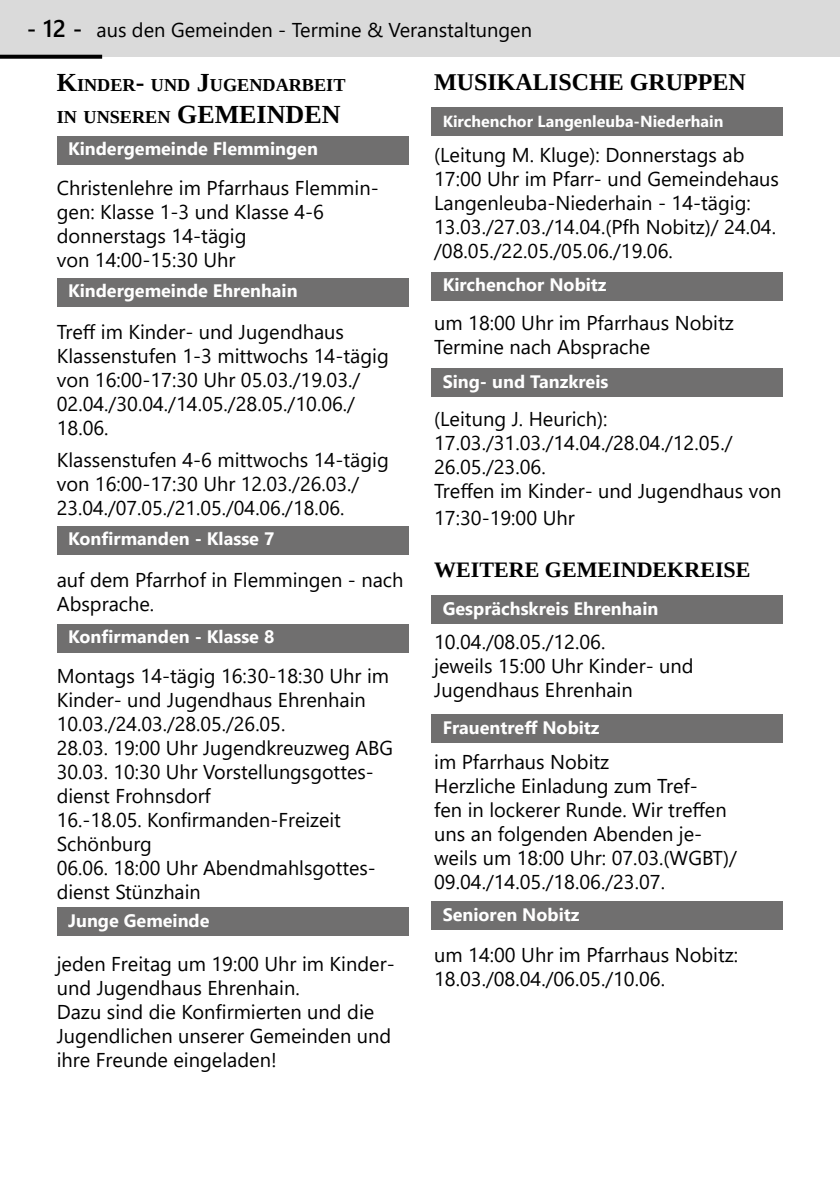
<style>
.page{position:relative;width:840px;height:1191px;background:#fff}
.page>*{position:absolute;margin:0;border:0;box-sizing:border-box;transform-origin:0 0}
.t1{font:700 24px "Tinos";color:#000}
.t2{font:600 24px "Segoe UI";color:#000}
.t3{font:700 22px "Tinos";color:#000}
.t4{font:20px/24px "Segoe UI";color:#000}
.t5{font:700 18.2px/31.2px "Tinos";color:#000}
.t6{font:700 18px "Segoe UI";color:#fff}
.t7{font:700 16px "Segoe UI";color:#fff}
.s1{font-size:26px}
</style>
<div class="page">
<div style="left:0;top:0;width:839px;height:57px;background:#dadada"></div>
<svg style="left:0;top:55px;width:102px;height:4px"></svg>
<div style="left:57px;top:136px;width:351px;height:28px;background:#706f6f"></div>
<div style="left:57px;top:278px;width:351px;height:28px;background:#706f6f"></div>
<div style="left:57px;top:526px;width:351px;height:28px;background:#706f6f"></div>
<div style="left:57px;top:624px;width:351px;height:28px;background:#706f6f"></div>
<div style="left:431px;top:108px;width:351px;height:28px;background:#706f6f"></div>
<div style="left:431px;top:272px;width:351px;height:28px;background:#706f6f"></div>
<div style="left:431px;top:369px;width:351px;height:28px;background:#706f6f"></div>
<div style="left:431px;top:595px;width:351px;height:29px;background:#706f6f"></div>
<div style="left:431px;top:714px;width:351px;height:29px;background:#706f6f"></div>
<div style="left:431px;top:901px;width:351px;height:29px;background:#706f6f"></div>
<div style="left:57px;top:907px;width:351px;height:28px;background:#706f6f"></div>
<p class="t2" style="left:27px;top:6px;width:57px">- 12 -</p>
<p class="t5" style="left:57px;top:69px;width:290px"><span class="s1">K</span>INDER<span class="s1">-</span> UND <span class="s1">J</span>UGENDARBEIT<br>IN UNSEREN <span class="s1">GEMEINDEN</span></p>
<p class="t4" style="left:96px;top:16px;width:437px">aus den Gemeinden - Termine &amp; Veranstaltungen</p>
<p class="t1" style="left:434px;top:66px;width:18px">MUSIKA</p>
<p class="t1" style="left:532px;top:66px;width:32px">LISCHE</p>
<p class="t1" style="left:629px;top:66px;width:100px">GRUPPEN</p>
<p class="t7" style="left:442px;top:107px;width:282px">Kirchenchor Langenleuba-Niederhain</p>
<p class="t6" style="left:68px;top:132px;width:251px">Kindergemeinde Flemmingen</p>
<p class="t4" style="left:57px;top:174px;width:323px">Christenlehre im Pfarrhaus Flemmin&shy;gen: Klasse 1-3 und Klasse 4-6 donnerstags 14-tägig<br>von 14:00‐15:30 Uhr</p>
<p class="t6" style="left:68px;top:274px;width:231px">Kindergemeinde Ehrenhain</p>
<p class="t4" style="left:57px;top:318px;width:333px">Treff im Kinder- und Jugendhaus<br>Klassenstufen 1‐3 mittwochs 14-tägig von 16:00-17:30 Uhr 05.03./19.03./<br>02.04./30.04./14.05./28.05./10.06./<br>18.06.</p>
<p class="t4" style="left:57px;top:446px;width:333px">Klassenstufen 4‐6 mittwochs 14-tägig von 16:00-17:30 Uhr 12.03./26.03./<br>23.04./07.05./21.05./04.06./18.06.</p>
<p class="t6" style="left:68px;top:522px;width:208px">Konfirmanden - Klasse 7</p>
<p class="t4" style="left:57px;top:566px;width:348px">auf dem Pfarrhof in Flemmingen - nach<br>Absprache.</p>
<p class="t6" style="left:68px;top:619px;width:208px">Konfirmanden - Klasse 8</p>
<p class="t4" style="left:57px;top:662px;width:338px">Montags 14-tägig 16:30‐18:30 Uhr im<br>Kinder‐ und Jugendhaus Ehrenhain<br>10.03./24.03./28.05./26.05.<br>28.03. 19:00 Uhr Jugendkreuzweg ABG<br>30.03. 10:30 Uhr Vorstellungsgottes&shy;dienst Frohnsdorf<br>16.-18.05. Konfirmanden-Freizeit<br>Schönburg<br>06.06. 18:00 Uhr Abendmahlsgottes&shy;dienst Stünzhain</p>
<p class="t6" style="left:68px;top:903px;width:143px">Junge Gemeinde</p>
<p class="t4" style="left:57px;top:950px;width:339px">jeden Freitag um 19:00 Uhr im Kinder&shy;und Jugendhaus Ehrenhain.<br>Dazu sind die Konfirmierten und die<br>Jugendlichen unserer Gemeinden und ihre Freunde eingeladen!</p>
<p class="t4" style="left:434px;top:141px;width:346px">(Leitung M. Kluge): Donnerstags ab 17:00 Uhr im Pfarr‐ und Gemeindehaus Langenleuba-Niederhain - 14-tägig:<br>13.03./27.03./14.04.(Pfh Nobitz)/ 24.04. /08.05./22.05./05.06./19.06.</p>
<p class="t6" style="left:442px;top:268px;width:165px">Kirchenchor Nobitz</p>
<p class="t4" style="left:434px;top:309px;width:301px">um 18:00 Uhr im Pfarrhaus Nobitz<br>Termine nach Absprache</p>
<p class="t6" style="left:442px;top:364px;width:167px">Sing- und Tanzkreis</p>
<p class="t4" style="left:434px;top:405px;width:348px">(Leitung J. Heurich):<br>17.03./31.03./14.04./28.04./12.05./<br>26.05./23.06.<br>Treffen im Kinder‐ und Jugendhaus von</p>
<p class="t4" style="left:434px;top:503px;width:142px">17:30-19:00 Uhr</p>
<p class="t3" style="left:434px;top:555px;width:318px">WEITERE GEMEINDEKREISE</p>
<p class="t6" style="left:442px;top:591px;width:217px">Gesprächskreis Ehrenhain</p>
<p class="t4" style="left:434px;top:628px;width:261px">10.04./08.05./12.06.<br>jeweils 15:00 Uhr Kinder‐ und<br>Jugendhaus Ehrenhain</p>
<p class="t6" style="left:442px;top:710px;width:158px">Frauentreff Nobitz</p>
<p class="t4" style="left:434px;top:748px;width:304px">im Pfarrhaus Nobitz<br>Herzliche Einladung zum Tref-<br>fen in lockerer Runde. Wir treffen uns an folgenden Abenden je&shy;weils um 18:00 Uhr: 07.03.(WGBT)/<br>09.04./14.05./18.06./23.07.</p>
<p class="t6" style="left:442px;top:897px;width:138px">Senioren Nobitz</p>
<p class="t4" style="left:434px;top:940px;width:305px">um 14:00 Uhr im Pfarrhaus Nobitz:<br>18.03./08.04./06.05./10.06.</p>
</div>
